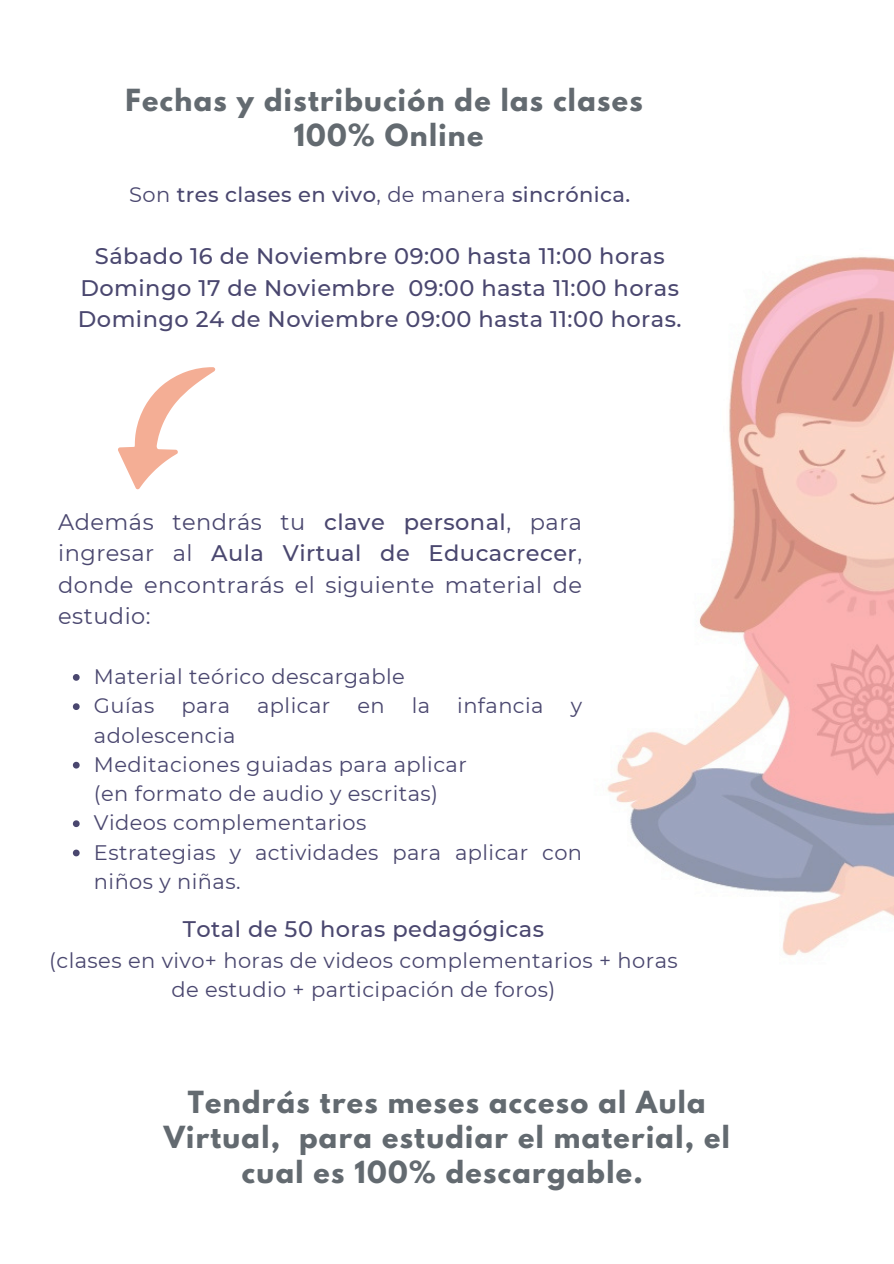
<style>
.page{position:relative;width:894px;height:1264px;background:#fff}
.page>*{position:absolute;margin:0;border:0;box-sizing:border-box;transform-origin:0 0}
.t1{font:700 27px/34.8px "League Spartan";letter-spacing:.05em;color:#636a70;text-align:center}
.t2{font:500 22.5px/31.5px "Montserrat";letter-spacing:.02em;color:#4a476f;text-align:center}
.t3{font:22.5px/31.5px "Montserrat";letter-spacing:.02em;color:#4a476f;text-align:justify}
.t4{font:21px/29.2px "Montserrat";letter-spacing:.02em;color:#4a476f;text-align:center}
.t5{font:500 21px "Montserrat";letter-spacing:.02em;color:#4a476f}
.s1{font-weight:400}
.s2{font-weight:500}
</style>
<div class="page">
<img style="left:607px;top:256px;width:286px;height:700px">
<svg style="left:118px;top:367px;width:97px;height:122px"></svg>
<svg style="left:73px;top:674px;width:7px;height:6px"></svg>
<svg style="left:73px;top:703px;width:7px;height:7px"></svg>
<svg style="left:73px;top:761px;width:7px;height:7px"></svg>
<svg style="left:73px;top:820px;width:7px;height:7px"></svg>
<svg style="left:73px;top:849px;width:7px;height:7px"></svg>
<p class="t1" style="left:126px;top:87px;width:518px">Fechas y distribución de las clases<br>100% Online</p>
<p class="t5" style="left:129px;top:182px;width:502px"><span class="s1">Son</span> tres clases en vivo<span class="s1">, de manera</span> sincrónica.</p>
<p class="t2" style="left:78px;top:240px;width:605px">Sábado 16 de Noviembre 09:00 hasta 11:00 horas<br>Domingo 17 de Noviembre 09:00 hasta 11:00 horas<br>Domingo 24 de Noviembre 09:00 hasta 11:00 horas.</p>
<h2 class="t3" style="left:58px;top:506px;width:525px">Además tendrás tu <span class="s2">clave personal</span>, para ingresar al <span class="s2">Aula Virtual de Educacrecer</span>, donde encontrarás el siguiente material de estudio:</h2>
<p class="t4" style="left:94px;top:662px;width:312px">Material teórico descargable</p>
<p class="t4" style="left:94px;top:691px;width:62px">Guías</p>
<p class="t4" style="left:181px;top:691px;width:50px">para</p>
<p class="t4" style="left:257px;top:691px;width:75px">aplicar</p>
<p class="t4" style="left:357px;top:691px;width:29px">en</p>
<p class="t4" style="left:411px;top:691px;width:20px">la</p>
<p class="t4" style="left:457px;top:691px;width:88px">infancia</p>
<p class="t4" style="left:570px;top:691px;width:13px">y</p>
<p class="t4" style="left:94px;top:720px;width:143px">adolescencia</p>
<p class="t4" style="left:94px;top:749px;width:374px">Meditaciones guiadas para aplicar</p>
<p class="t4" style="left:94px;top:779px;width:346px">(en formato de audio y escritas)</p>
<p class="t4" style="left:94px;top:808px;width:274px">Videos complementarios</p>
<p class="t4" style="left:94px;top:837px;width:489px;text-align:left">Estrategias y actividades para aplicar con niños y niñas.</p>
<h1 class="t2" style="left:183px;top:913px;width:363px">Total de 50 horas pedagógicas</h1>
<p class="t4" style="left:49px;top:945px;width:630px">(clases en vivo+ horas de videos complementarios + horas de estudio + participación de foros)</p>
<p class="t1" style="left:164px;top:1087px;width:567px">Tendrás tres meses acceso al Aula<br>Virtual, para estudiar el material, el cual es 100% descargable.</p>
</div>
